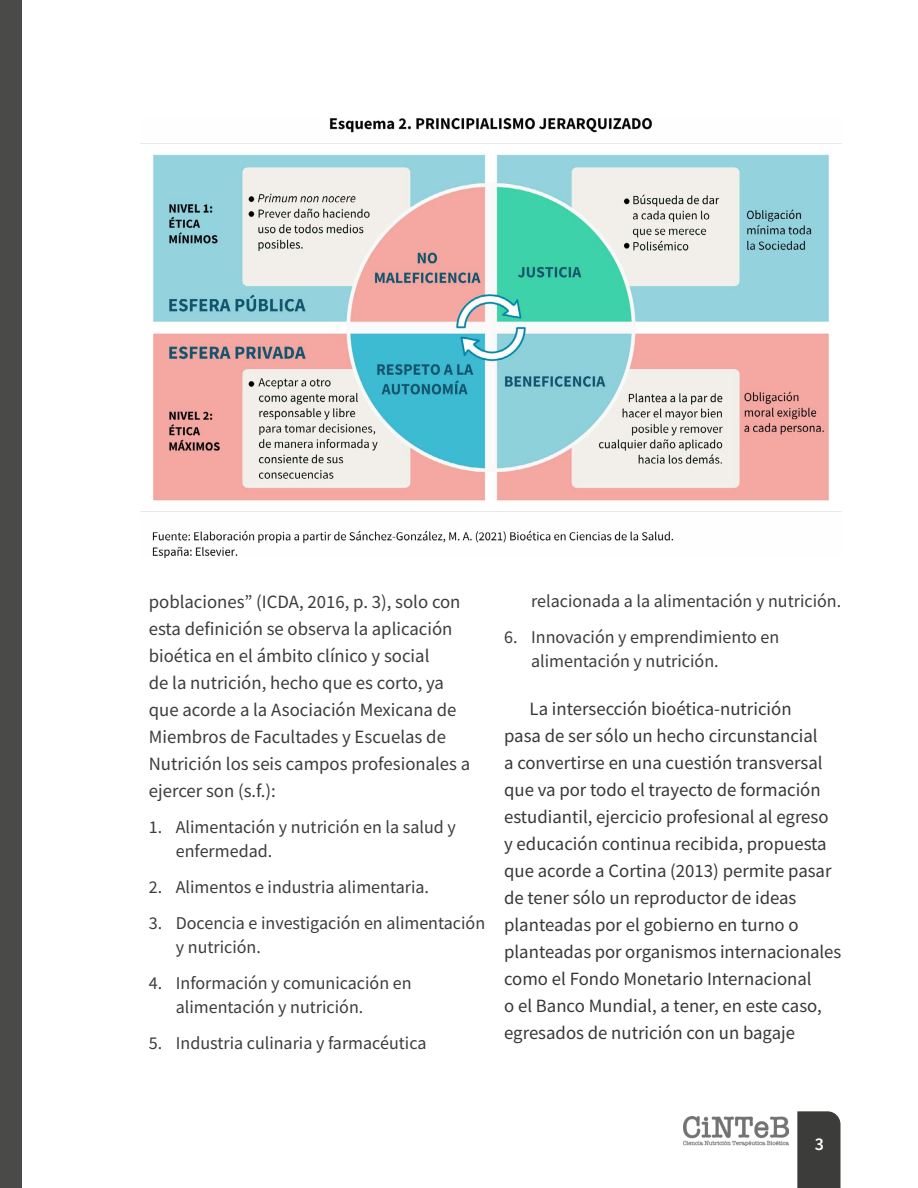
<style>
.page{position:relative;width:918px;height:1188px;background:#fff}
.page>*{position:absolute;margin:0;border:0;box-sizing:border-box;transform-origin:0 0}
.t1{font:18.75px/27px "Source Sans Pro";color:#373737}
.t2{font:18.75px/27px "Source Sans Pro";color:#3c3c3b}
.t3{font:18px/24px "Source Sans Pro";color:#3c3c3b}
.t4{font:600 18px "Source Sans Pro";color:#fff}
</style>
<div class="page">
<div style="left:0;top:0;width:21px;height:1188px;background:#4a4a49"></div>
<div style="left:797px;top:1111px;width:44px;height:77px;background:#3c3c3b"></div>
<img style="left:684px;top:1116px;width:104px;height:29px">
<img style="left:140px;top:119px;width:701px;height:439px">
<p class="t2" style="left:149px;top:588px;width:323px">poblaciones” (ICDA, 2016, p. 3), solo con esta definición se observa la aplicación bioética en el ámbito clínico y social<br>de la nutrición, hecho que es corto, ya que acorde a la Asociación Mexicana de Miembros de Facultades y Escuelas de Nutrición los seis campos profesionales a ejercer son (s.f.):</p>
<p class="t3" style="left:176px;top:815px;width:281px;text-indent:-27px">1. Alimentación y nutrición en la salud y enfermedad.</p>
<p class="t3" style="left:149px;top:875px;width:282px">2. Alimentos e industria alimentaria.</p>
<p class="t3" style="left:176px;top:911px;width:311px;text-indent:-27px">3. Docencia e investigación en alimentación y nutrición.</p>
<p class="t3" style="left:176px;top:971px;width:237px;text-indent:-27px">4. Información y comunicación en alimentación y nutrición.</p>
<p class="t3" style="left:149px;top:1031px;width:279px">5. Industria culinaria y farmacéutica</p>
<p class="t3" style="left:531px;top:589px;width:312px">relacionada a la alimentación y nutrición.</p>
<p class="t3" style="left:531px;top:625px;width:250px;text-indent:-27px">6. Innovación y emprendimiento en alimentación y nutrición.</p>
<p class="t1" style="left:504px;top:695px;width:339px;text-indent:26px">La intersección bioética-nutrición<br>pasa de ser sólo un hecho circunstancial<br>a convertirse en una cuestión transversal que va por todo el trayecto de formación estudiantil, ejercicio profesional al egreso y educación continua recibida, propuesta que acorde a Cortina (2013) permite pasar de tener sólo un reproductor de ideas planteadas por el gobierno en turno o planteadas por organismos internacionales como el Fondo Monetario Internacional<br>o el Banco Mundial, a tener, en este caso, egresados de nutrición con un bagaje</p>
<p class="t4" style="left:815px;top:1132px;width:11px">3</p>
</div>
